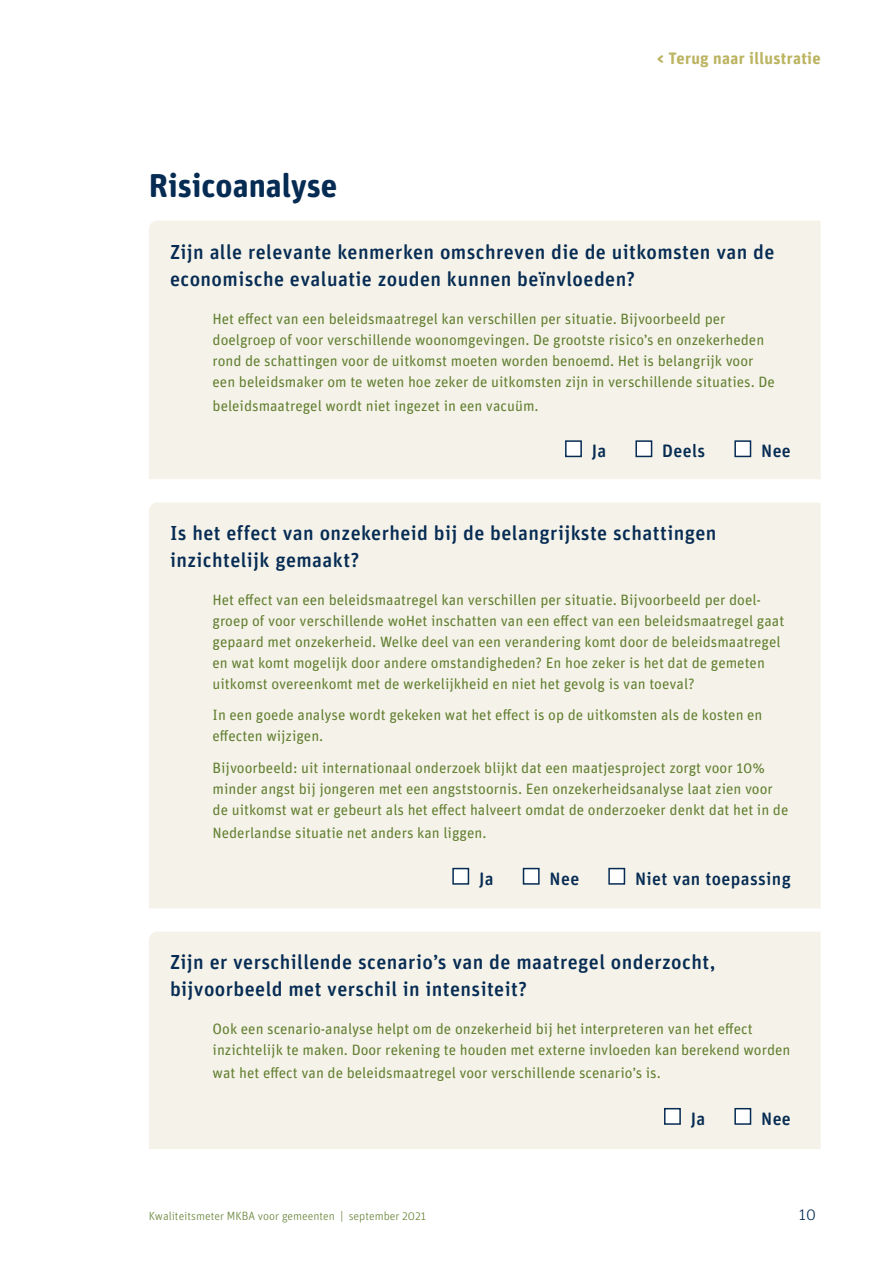
<style>
.page{position:relative;width:893px;height:1263px;background:#fff}
.page>*{position:absolute;margin:0;border:0;box-sizing:border-box;transform-origin:0 0}
.Heading_1_zonder_num{font:700 33px "Unit Rounded Pro";color:#072c54}
.Tussenkop_online{font:500 20.25px/27px "Unit Rounded Pro";letter-spacing:.02em;color:#072c54}
.Tussenkop_online-2{font:500 18px "Unit Rounded Pro";letter-spacing:.02em;color:#072c54}
.Tussenkop_online-3{font:700 16.5px "Unit Rounded Pro";letter-spacing:.02em;color:#bcb462}
.t1{font:300 16.5px "Unit Rounded Pro";color:#072c54}
.Tekstframe{font:15px/21px "Unit Rounded Pro";color:#648033}
.t2{font:300 12px "Unit Rounded Pro";color:#648033}
</style>
<div class="page">
<div style="left:149px;top:221px;width:672px;height:258px;background:#f5f3e9"></div>
<div style="left:565px;top:440px;width:17px;height:17px;background:#fff;border:2px solid #072c54"></div>
<div style="left:635px;top:440px;width:17px;height:17px;background:#fff;border:2px solid #072c54"></div>
<div style="left:734px;top:440px;width:17px;height:17px;background:#fff;border:2px solid #072c54"></div>
<div style="left:149px;top:502px;width:672px;height:406px;background:#f5f3e9"></div>
<div style="left:452px;top:868px;width:17px;height:17px;background:#fff;border:2px solid #072c54"></div>
<div style="left:523px;top:868px;width:17px;height:17px;background:#fff;border:2px solid #072c54"></div>
<div style="left:608px;top:868px;width:17px;height:17px;background:#fff;border:2px solid #072c54"></div>
<div style="left:149px;top:932px;width:672px;height:217px;background:#f5f3e9"></div>
<div style="left:664px;top:1108px;width:17px;height:17px;background:#fff;border:2px solid #072c54"></div>
<div style="left:734px;top:1108px;width:17px;height:17px;background:#fff;border:2px solid #072c54"></div>
<h1 class="Heading_1_zonder_num" style="left:149px;top:162px;width:190px">Risicoanalyse</h1>
<p class="Tussenkop_online-3" style="left:657px;top:47px;width:165px">&lt; Terug naar illustratie</p>
<p class="Tussenkop_online" style="left:170px;top:238px;width:606px">Zijn alle relevante kenmerken omschreven die de uitkomsten van de economische evaluatie zouden kunnen beïnvloeden?</p>
<p class="Tekstframe" style="left:213px;top:308px;width:564px">Het effect van een beleidsmaatregel kan verschillen per situatie. Bijvoorbeeld per doelgroep of voor verschillende woonomgevingen. De grootste risico’s en onzekerheden rond de schattingen voor de uitkomst moeten worden benoemd. Het is belangrijk voor een beleidsmaker om te weten hoe zeker de uitkomsten zijn in verschillende situaties. De</p>
<p class="Tekstframe" style="left:213px;top:394px;width:328px">beleidsmaatregel wordt niet ingezet in een vacuüm.</p>
<p class="Tussenkop_online-2" style="left:592px;top:438px;width:16px">Ja</p>
<p class="Tussenkop_online-2" style="left:662px;top:438px;width:45px">Deels</p>
<p class="Tussenkop_online-2" style="left:761px;top:438px;width:31px">Nee</p>
<p class="Tussenkop_online" style="left:170px;top:518px;width:548px">Is het effect van onzekerheid bij de belangrijkste schattingen inzichtelijk gemaakt?</p>
<p class="Tekstframe" style="left:213px;top:588px;width:573px">Het effect van een beleidsmaatregel kan verschillen per situatie. Bijvoorbeeld per doel&shy;groep of voor verschillende woHet inschatten van een effect van een beleidsmaatregel gaat gepaard met onzekerheid. Welke deel van een verandering komt door de beleidsmaatregel en wat komt mogelijk door andere omstandigheden? En hoe zeker is het dat de gemeten uitkomst overeenkomt met de werkelijkheid en niet het gevolg is van toeval?</p>
<p class="Tekstframe" style="left:213px;top:704px;width:551px">In een goede analyse wordt gekeken wat het effect is op de uitkomsten als de kosten en effecten wijzigen.</p>
<p class="Tekstframe" style="left:213px;top:756px;width:577px">Bijvoorbeeld: uit internationaal onderzoek blijkt dat een maatjesproject zorgt voor 10% minder angst bij jongeren met een angststoornis. Een onzekerheidsanalyse laat zien voor de uitkomst wat er gebeurt als het effect halveert omdat de onderzoeker denkt dat het in de</p>
<p class="Tekstframe" style="left:213px;top:822px;width:275px">Nederlandse situatie net anders kan liggen.</p>
<p class="Tussenkop_online-2" style="left:479px;top:866px;width:16px">Ja</p>
<p class="Tussenkop_online-2" style="left:550px;top:866px;width:31px">Nee</p>
<p class="Tussenkop_online-2" style="left:635px;top:866px;width:157px">Niet van toepassing</p>
<p class="Tussenkop_online" style="left:170px;top:947px;width:547px">Zijn er verschillende scenario’s van de maatregel onderzocht, bijvoorbeeld met verschil in intensiteit?</p>
<p class="Tekstframe" style="left:213px;top:1018px;width:579px">Ook een scenario-analyse helpt om de onzekerheid bij het interpreteren van het effect inzichtelijk te maken. Door rekening te houden met externe invloeden kan berekend worden</p>
<p class="Tekstframe" style="left:213px;top:1062px;width:450px">wat het effect van de beleidsmaatregel voor verschillende scenario’s is.</p>
<p class="Tussenkop_online-2" style="left:691px;top:1106px;width:16px">Ja</p>
<p class="Tussenkop_online-2" style="left:761px;top:1106px;width:31px">Nee</p>
<p class="t2" style="left:149px;top:1209px;width:279px">Kwaliteitsmeter MKBA voor gemeenten | september 2021</p>
<p class="t1" style="left:799px;top:1204px;width:19px">10</p>
</div>
